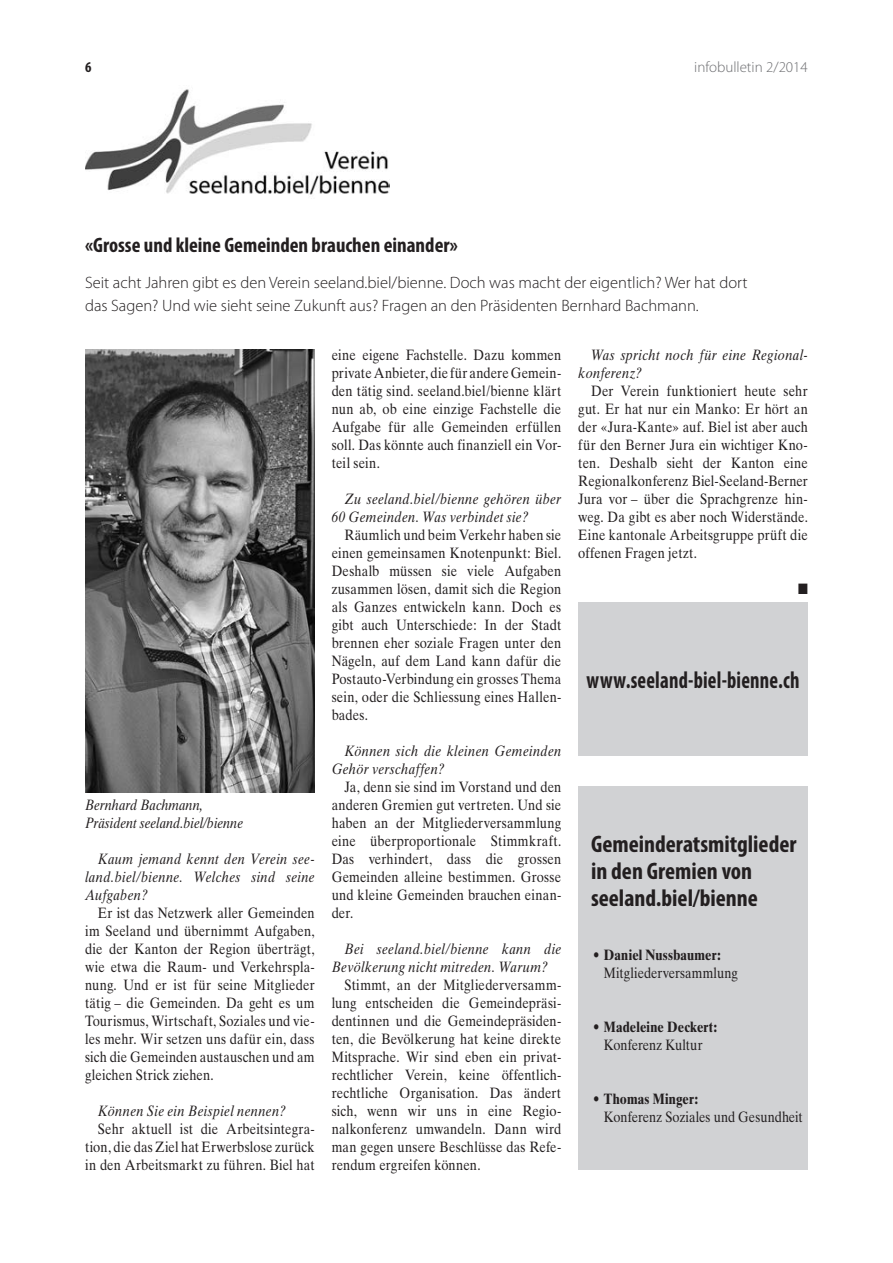
<style>
.page{position:relative;width:893px;height:1263px;background:#fff}
.page>*{position:absolute;margin:0;border:0;box-sizing:border-box;transform-origin:0 0}
.t1{font:700 condensed 24px/27px "Myriad Pro";color:#231f20}
.t2{font:700 condensed 24px "Myriad Pro";color:#231f20;scale:.86 1}
.t3{font:700 condensed 21px "Myriad Pro";color:#231f20}
.t4{font:300 16.5px/22.5px "Myriad Pro";color:#231f20}
.t5{font:15px/18px "Times Ten";letter-spacing:.01em;color:#231f20;text-align:justify;scale:.86 1}
.t6{font:italic 15px/18px "Times Ten";letter-spacing:.025em;color:#231f20;scale:.86 1}
.t7{font:15px "Times Ten";letter-spacing:.01em;color:#231f20;scale:.85 1}
.t8{font:700 15px "Times Ten";letter-spacing:.01em;color:#231f20;scale:.85 1}
.t9{font:italic 15px/18px "Times Ten";color:#231f20;scale:.85 1}
.t10{font:300 15px "Myriad Pro";color:#6c6d70}
.t11{font:15px "Times Ten";letter-spacing:-.01em;color:#231f20;scale:.85 1}
.t12{font:700 condensed 15px "Myriad Pro";color:#231f20}
.t13{font:15px "Zapf Dingbats";color:#231f20;scale:.86 1}
</style>
<div class="page">
<img style="left:85px;top:89px;width:305px;height:106px">
<div style="left:578px;top:787px;width:230px;height:383px;background:#d1d2d4"></div>
<div style="left:578px;top:602px;width:230px;height:154px;background:#d1d2d4"></div>
<img style="left:85px;top:350px;width:229px;height:442px">
<p class="t12" style="left:85px;top:57px;width:8px">6</p>
<p class="t10" style="left:694px;top:59px;width:115px">infobulletin 2/2014</p>
<h2 class="t3" style="left:85px;top:232px;width:374px">«Grosse und kleine Gemeinden brauchen einander»</h2>
<p class="t4" style="left:85px;top:272px;width:664px">Seit acht Jahren gibt es den Verein seeland.biel/bienne. Doch was macht der eigentlich? Wer hat dort das Sagen? Und wie sieht seine Zukunft aus? Fragen an den Präsidenten Bernhard Bachmann.</p>
<p class="t9" style="left:85px;top:796px;width:187px">Bernhard Bachmann,<br>Präsident seeland.biel/bienne</p>
<p class="t6" style="left:85px;top:850px;width:268px;text-align:justify;text-indent:13px">Kaum jemand kennt den Verein see&shy;land.biel/bienne. Welches sind seine Aufgaben?</p>
<p class="t5" style="left:85px;top:904px;width:269px;text-indent:13px">Er ist das Netzwerk aller Gemeinden im Seeland und übernimmt Aufgaben, die der Kanton der Region überträgt, wie etwa die Raum- und Verkehrspla&shy;nung. Und er ist für seine Mitglieder tätig – die Gemeinden. Da geht es um Tourismus, Wirtschaft, Soziales und vie&shy;les mehr. Wir setzen uns dafür ein, dass sich die Gemeinden austauschen und am gleichen Strick ziehen.</p>
<p class="t6" style="left:98px;top:1102px;width:221px">Können Sie ein Beispiel nennen?</p>
<p class="t5" style="left:85px;top:1120px;width:269px;text-indent:13px">Sehr aktuell ist die Arbeitsintegra&shy;tion, die das Ziel hat Erwerbslose zurück in den Arbeitsmarkt zu führen. Biel hat</p>
<p class="t5" style="left:332px;top:346px;width:269px">eine eigene Fachstelle. Dazu kommen private Anbieter, die für andere Gemein&shy;den tätig sind. seeland.biel/bienne klärt nun ab, ob eine einzige Fachstelle die Aufgabe für alle Gemeinden erfüllen soll. Das könnte auch finanziell ein Vor&shy;teil sein.</p>
<p class="t6" style="left:332px;top:490px;width:268px;text-indent:13px">Zu seeland.biel/bienne gehören über<br>60 Gemeinden. Was verbindet sie?</p>
<p class="t5" style="left:332px;top:526px;width:269px;text-indent:13px">Räumlich und beim Verkehr haben sie einen gemeinsamen Knotenpunkt: Biel.<br>Deshalb müssen sie viele Aufgaben zusammen lösen, damit sich die Region als Ganzes entwickeln kann. Doch es gibt auch Unterschiede: In der Stadt brennen eher soziale Fragen unter den Nägeln, auf dem Land kann dafür die Postauto-Verbindung ein grosses Thema sein, oder die Schliessung eines Hallen&shy;bades.</p>
<p class="t6" style="left:332px;top:742px;width:268px;text-indent:13px">Können sich die kleinen Gemeinden<br>Gehör verschaffen?</p>
<p class="t5" style="left:332px;top:778px;width:269px;text-indent:13px">Ja, denn sie sind im Vorstand und den anderen Gremien gut vertreten. Und sie haben an der Mitgliederversammlung eine überproportionale Stimmkraft.<br>Das verhindert, dass die grossen Gemeinden alleine bestimmen. Grosse und kleine Gemeinden brauchen einan&shy;der.</p>
<p class="t6" style="left:332px;top:940px;width:268px;text-indent:13px">Bei seeland.biel/bienne kann die<br>Bevölkerung nicht mitreden. Warum?</p>
<p class="t5" style="left:332px;top:976px;width:268px;text-indent:13px">Stimmt, an der Mitgliederversamm&shy;lung entscheiden die Gemeindepräsi&shy;dentinnen und die Gemeindepräsiden&shy;ten, die Bevölkerung hat keine direkte Mitsprache. Wir sind eben ein privat&shy;rechtlicher Verein, keine öffentlich&shy;rechtliche Organisation. Das ändert sich, wenn wir uns in eine Regio&shy;nalkonferenz umwandeln. Dann wird man gegen unsere Beschlüsse das Refe&shy;rendum ergreifen können.</p>
<p class="t6" style="left:578px;top:346px;width:268px;text-indent:13px">Was spricht noch für eine Regional&shy;konferenz?</p>
<p class="t5" style="left:578px;top:382px;width:269px;text-indent:13px">Der Verein funktioniert heute sehr gut. Er hat nur ein Manko: Er hört an der «Jura-Kante» auf. Biel ist aber auch für den Berner Jura ein wichtiger Kno&shy;ten. Deshalb sieht der Kanton eine Regionalkonferenz Biel-Seeland-Berner Jura vor – über die Sprachgrenze hin&shy;weg. Da gibt es aber noch Widerstände.<br>Eine kantonale Arbeitsgruppe prüft die offenen Fragen jetzt.</p>
<p class="t13" style="left:798px;top:582px;width:13px">■</p>
<h1 class="t2" style="left:587px;top:665px;width:249px">www.seeland-biel-bienne.ch</h1>
<h1 class="t1" style="left:591px;top:830px;width:207px">Gemeinderatsmitglieder in den Gremien von seeland.biel/bienne</h1>
<p class="t8" style="left:593px;top:946px;width:151px">• Daniel Nussbaumer:</p>
<p class="t7" style="left:604px;top:964px;width:159px">Mitgliederversammlung</p>
<p class="t8" style="left:593px;top:1018px;width:147px">• Madeleine Deckert:</p>
<p class="t11" style="left:604px;top:1036px;width:118px">Konferenz Kultur</p>
<p class="t8" style="left:593px;top:1090px;width:125px">• Thomas Minger:</p>
<p class="t7" style="left:604px;top:1108px;width:236px">Konferenz Soziales und Gesundheit</p>
</div>
